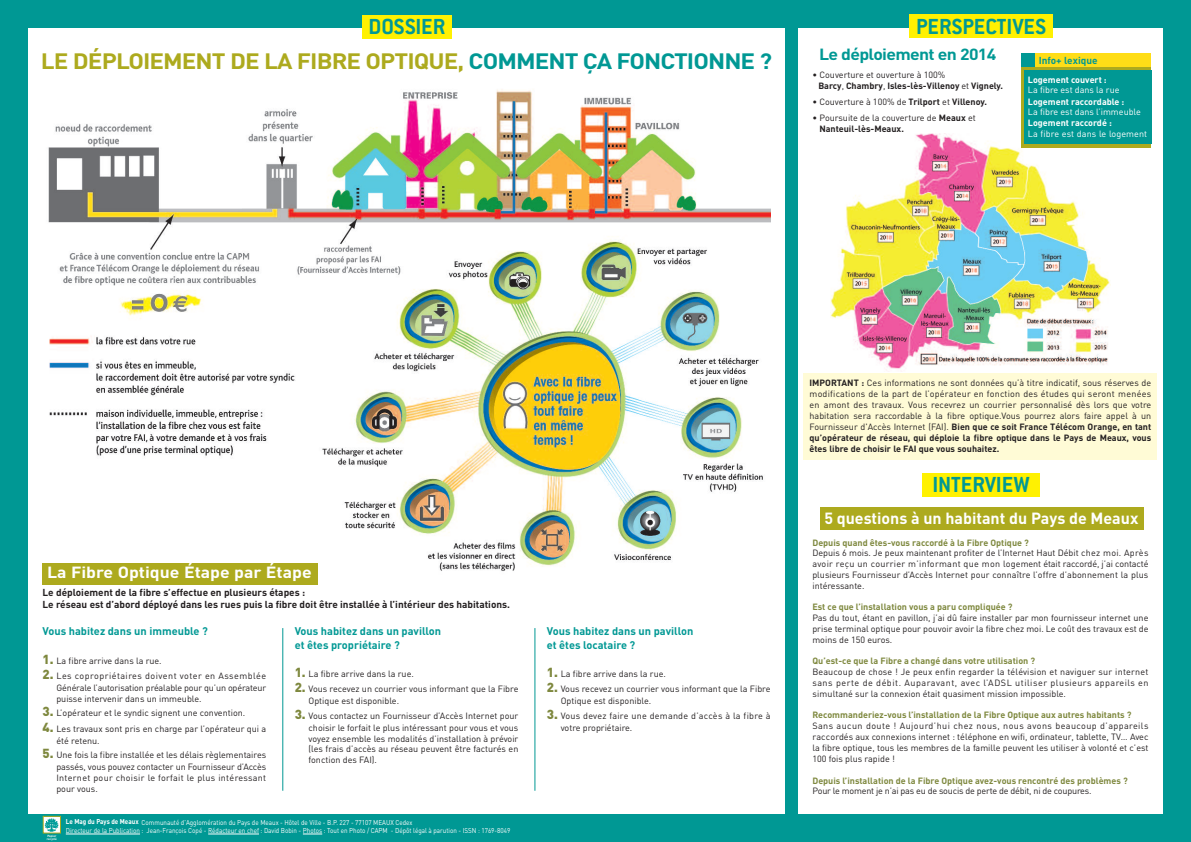
<style>
.page{position:relative;width:1191px;height:842px;background:#009894}
.page>*{position:absolute;margin:0;border:0;box-sizing:border-box;transform-origin:0 0}
.t1{font:700 23.9px "Conduit ITC";color:#009894}
.t2{font:700 22px "DIN";letter-spacing:-.04em;color:#adaa1e;scale:1.1 1}
.t3{font:700 16px "DIN";color:#fff}
.t4{font:700 16px "DIN";color:#fff;scale:1.1 1}
.t5{font:700 16px "DIN";letter-spacing:-.04em;color:#009894;scale:1.1 1}
.t6{font:700 11px/13.2px "DIN";color:#009894}
.t7{font:700 10px/12px "DIN";color:#231f20}
.t8{font:700 10px "DIN";color:#009894}
.t9{font:9px/10.8px "DIN";color:#231f20;text-align:justify}
.t10{font:700 9px "DIN";color:#7e883e}
.t11{font:700 9px/11.1px "DIN";color:#231f20}
.t12{font:9px "DIN";color:#fff}
.t13{font:9px "DIN";letter-spacing:-.02em;color:#231f20}
.t14{font:9px/10.8px "DIN";letter-spacing:.035em;color:#231f20}
.t15{font:700 9px "DIN";color:#fff}
.t16{font:7px/7.8px "DIN";color:#fff;scale:.9 1}
.t17{font:700 3px/3px "DIN";color:#fff}
.s1{color:#009894}
.s2{font-weight:400}
.s3{font-weight:700}
.s4{font-weight:900;font-size:13px;color:#7e883e}
</style>
<div class="page">
<div style="left:28px;top:28px;width:757px;height:785px;background:#fff"></div>
<div style="left:798px;top:28px;width:364px;height:786px;background:#fff"></div>
<img style="left:43px;top:89px;width:727px;height:496px">
<div style="left:909px;top:14px;width:143px;height:24px;background:#fff101"></div>
<img style="left:45px;top:818px;width:14px;height:13px">
<div style="left:43px;top:816px;width:18px;height:17px;border:1px solid #adaa1e"></div>
<hr style="left:66px;top:834px;width:74px;height:1px;background:#fff">
<hr style="left:208px;top:834px;width:51px;height:1px;background:#fff">
<svg style="left:303px;top:834px;width:19px;height:1px"></svg>
<div style="left:362px;top:15px;width:90px;height:24px;background:#fff101"></div>
<img style="left:830px;top:134px;width:280px;height:236px">
<div style="left:804px;top:373px;width:353px;height:87px;background:#fffbd6"></div>
<div style="left:1021px;top:57px;width:130px;height:91px;background:#adaa1e"></div>
<div style="left:1021px;top:53px;width:130px;height:14px;background:#ffdd17"></div>
<div style="left:1021px;top:53px;width:14px;height:14px;background:#009894"></div>
<div style="left:1024px;top:70px;width:127px;height:74px;background:#009894"></div>
<div style="left:820px;top:507px;width:323px;height:22px;background:#adaa1e"></div>
<div style="left:43px;top:563px;width:274px;height:21px;background:#adaa1e"></div>
<hr style="left:282px;top:628px;width:1px;height:163px;background:#009894">
<hr style="left:534px;top:628px;width:1px;height:163px;background:#009894">
<div style="left:922px;top:473px;width:118px;height:24px;background:#fff101"></div>
<h1 class="t1" style="left:916px;top:19px;width:131px">PERSPECTIVES</h1>
<h1 class="t1" style="left:368px;top:19px;width:78px">DOSSIER</h1>
<h2 class="t2" style="left:41px;top:48px;width:666px">LE DÉPLOIEMENT DE LA FIBRE OPTIQUE, <span class="s1">COMMENT ÇA FONCTIONNE ?</span></h2>
<h3 class="t5" style="left:819px;top:45px;width:163px">Le déploiement en 2014</h3>
<p class="t8" style="left:1038px;top:55px;width:60px">Info+ lexique</p>
<p class="t15" style="left:1028px;top:75px;width:80px">Logement couvert :</p>
<p class="t12" style="left:1028px;top:85px;width:93px">La fibre est dans la rue</p>
<p class="t15" style="left:1028px;top:96px;width:98px">Logement raccordable :</p>
<p class="t12" style="left:1028px;top:107px;width:114px">La fibre est dans l’immeuble</p>
<p class="t15" style="left:1028px;top:118px;width:85px">Logement raccordé :</p>
<p class="t12" style="left:1028px;top:128px;width:121px">La fibre est dans le logement</p>
<p class="t11" style="left:818px;top:69px;width:186px;text-indent:-6px"><span class="s2">• Couverture et ouverture à 100%<br></span>Barcy<span class="s2">,</span> Chambry<span class="s2">,</span> Isles-lès-Villenoy <span class="s2">et</span> Vignely.</p>
<p class="t9" style="left:812px;top:97px;width:176px">• Couverture à 100% de <span class="s3">Trilport</span> et <span class="s3">Villenoy.</span></p>
<p class="t9" style="left:819px;top:113px;width:158px;line-height:11.1px;text-indent:-7px">• Poursuite de la couverture de <span class="s3">Meaux</span> et<br><span class="s3">Nanteuil-lès-Meaux.</span></p>
<p class="t9" style="left:809px;top:378px;width:343px"><span class="s3">IMPORTANT :</span> Ces informations ne sont données qu’à titre indicatif, sous réserves de modifications de la part de l’opérateur en fonction des études qui seront menées en amont des travaux. Vous recevrez un courrier personnalisé dès lors que votre habitation sera raccordable à la fibre optique.Vous pourrez alors faire appel à un Fournisseur d'Accès Internet (FAI). <span class="s3">Bien que ce soit France Télécom Orange, en tant qu’opérateur de réseau, qui déploie la fibre optique dans le Pays de Meaux, vous êtes libre de choisir le FAI que vous souhaitez.</span></p>
<h1 class="t1" style="left:932px;top:477px;width:98px">INTERVIEW</h1>
<h3 class="t4" style="left:47px;top:563px;width:242px">La Fibre Optique Étape par Étape</h3>
<p class="t7" style="left:43px;top:587px;width:469px">Le déploiement de la fibre s’effectue en plusieurs étapes :<br>Le réseau est d’abord déployé dans les rues puis la fibre doit être installée à l’intérieur des habitations.</p>
<p class="t6" style="left:43px;top:625px;width:167px">Vous habitez dans un immeuble ?</p>
<p class="t9" style="left:43px;top:655px;width:121px"><span class="s4">1.</span> La fibre arrive dans la rue.</p>
<p class="t9" style="left:43px;top:670px;width:225px;line-height:12px;text-align:right"><span class="s4">2.</span> Les copropriétaires doivent voter en Assemblée<br>Générale l’autorisation préalable pour qu’un opérateur</p>
<p class="t9" style="left:56px;top:693px;width:147px">puisse intervenir dans un immeuble.</p>
<p class="t9" style="left:43px;top:708px;width:204px"><span class="s4">3.</span> L’opérateur et le syndic signent une convention.</p>
<p class="t9" style="left:56px;top:723px;width:211px;line-height:12px;text-indent:-14px"><span class="s4">4.</span> Les travaux sont pris en charge par l’opérateur qui a été retenu.</p>
<p class="t9" style="left:43px;top:749px;width:225px;line-height:12px;text-align:right"><span class="s4">5.</span> Une fois la fibre installée et les délais règlementaires passés, vous pouvez contacter un Fournisseur d’Accès</p>
<p class="t14" style="left:56px;top:773px;width:211px">Internet pour choisir le forfait le plus intéressant pour vous.</p>
<p class="t6" style="left:295px;top:625px;width:148px">Vous habitez dans un pavillon et êtes propriétaire ?</p>
<p class="t9" style="left:295px;top:668px;width:121px"><span class="s4">1.</span> La fibre arrive dans la rue.</p>
<p class="t9" style="left:308px;top:683px;width:211px;line-height:12px;text-indent:-14px"><span class="s4">2.</span> Vous recevez un courrier vous informant que la Fibre<br>Optique est disponible.</p>
<p class="t9" style="left:295px;top:710px;width:225px;line-height:12px;text-align:right"><span class="s4">3.</span> Vous contactez un Fournisseur d’Accès Internet pour choisir le forfait le plus intéressant pour vous et vous</p>
<p class="t9" style="left:308px;top:733px;width:211px">voyez ensemble les modalités d’installation à prévoir (les frais d’accès au réseau peuvent être facturés en fonction des FAI).</p>
<p class="t17" style="left:47px;top:834px;width:11px">Papier recyclé</p>
<p class="t16" style="left:66px;top:819px;width:495px"><span class="s3">L</span><sup>e</sup> <sup>Mag</sup> <sup>du</sup> <sup>Pays</sup> <sup>de</sup> <sup>Meaux</sup> Communauté d'Agglomération du Pays de Meaux - Hôtel de Ville - B.P. 227 - 77107 MEAUX Cedex<br>Directeur de la Publication : Jean-François Copé - Rédacteur en chef : David Bobin - Photos : Tout en Photo / CAPM - Dépôt légal à parution - ISSN : 1769-8049</p>
<p class="t6" style="left:547px;top:625px;width:148px">Vous habitez dans un pavillon et êtes locataire ?</p>
<p class="t9" style="left:547px;top:668px;width:121px"><span class="s4">1.</span> La fibre arrive dans la rue.</p>
<p class="t9" style="left:560px;top:683px;width:211px;line-height:12px;text-indent:-14px"><span class="s4">2.</span> Vous recevez un courrier vous informant que la Fibre<br>Optique est disponible.</p>
<p class="t9" style="left:560px;top:710px;width:211px;line-height:12px;text-indent:-14px"><span class="s4">3.</span> Vous devez faire une demande d’accès à la fibre à votre propriétaire.</p>
<h3 class="t3" style="left:824px;top:509px;width:315px">5 questions à un habitant du Pays de Meaux</h3>
<p class="t10" style="left:812px;top:537px;width:218px">Depuis quand êtes-vous raccordé à la Fibre Optique ?</p>
<p class="t9" style="left:812px;top:548px;width:337px">Depuis 6 mois. Je peux maintenant profiter de l’Internet Haut Débit chez moi. Après avoir reçu un courrier m’informant que mon logement était raccordé, j’ai contacté plusieurs Fournisseur d’Accès Internet pour connaître l’offre d’abonnement la plus intéressante.</p>
<p class="t10" style="left:812px;top:602px;width:202px">Est ce que l’installation vous a paru compliquée ?</p>
<p class="t9" style="left:812px;top:612px;width:337px">Pas du tout, étant en pavillon, j’ai dû faire installer par mon fournisseur internet une prise terminal optique pour pouvoir avoir la fibre chez moi. Le coût des travaux est de moins de 150 euros.</p>
<p class="t10" style="left:812px;top:656px;width:224px">Qu’est-ce que la Fibre a changé dans votre utilisation ?</p>
<p class="t9" style="left:812px;top:666px;width:337px">Beaucoup de chose ! Je peux enfin regarder la télévision et naviguer sur internet sans perte de débit. Auparavant, avec l’ADSL utiliser plusieurs appareils en simultané sur la connexion était quasiment mission impossible.</p>
<p class="t10" style="left:812px;top:710px;width:320px">Recommanderiez-vous l’installation de la Fibre Optique aux autres habitants ?</p>
<p class="t9" style="left:812px;top:721px;width:337px">Sans aucun doute ! Aujourd’hui chez nous, nous avons beaucoup d’appareils raccordés aux connexions internet : téléphone en wifi, ordinateur, tablette, TV… Avec la fibre optique, tous les membres de la famille peuvent les utiliser à volonté et c’est 100 fois plus rapide !</p>
<p class="t10" style="left:812px;top:775px;width:317px">Depuis l’installation de la Fibre Optique avez-vous rencontré des problèmes ?</p>
<p class="t13" style="left:812px;top:786px;width:281px">Pour le moment je n’ai pas eu de soucis de perte de débit, ni de coupures.</p>
</div>
